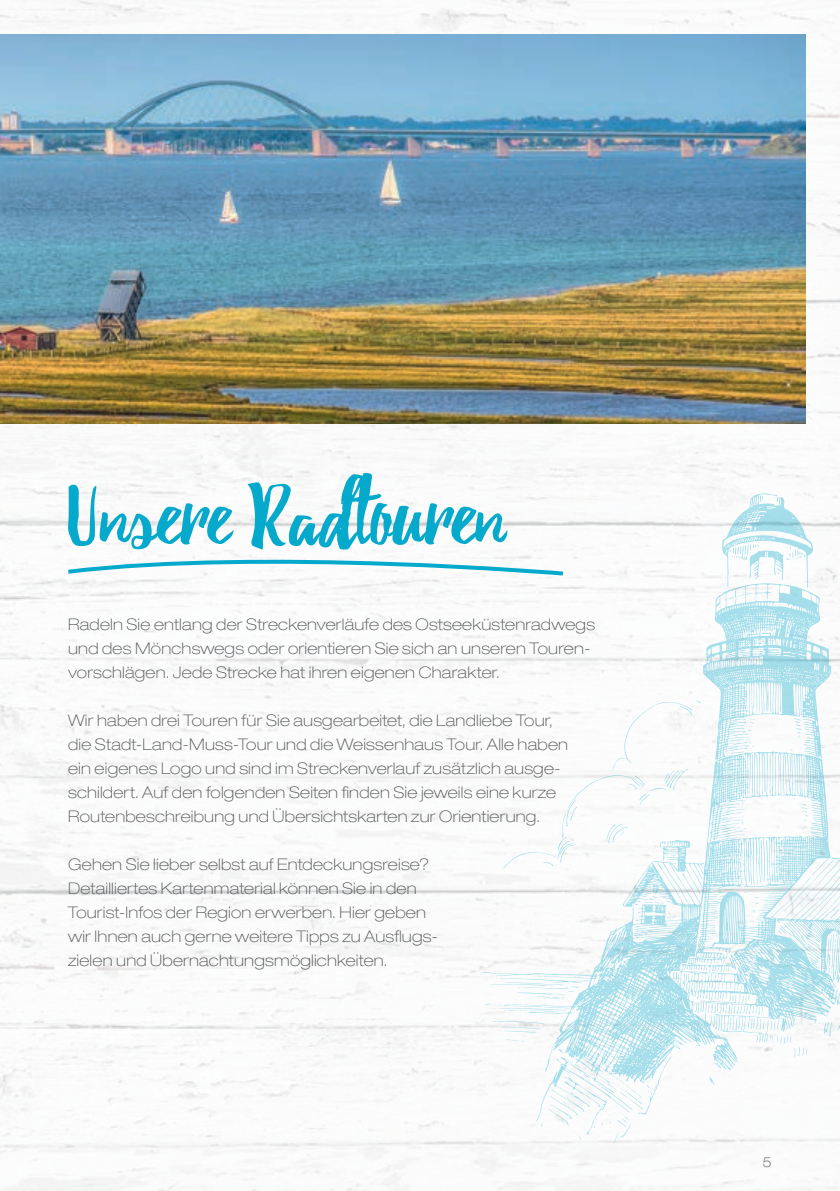
<style>
.page{position:relative;width:840px;height:1191px;background:#fff}
.page>*{position:absolute;margin:0;border:0;box-sizing:border-box;transform-origin:0 0}
.t1{font:90px "Beacon";color:#05a9cc}
.t2{font:100 expanded 16px/24px "Helvetica Neue LT Std";letter-spacing:.015em;color:#545557}
.t3{font:300 expanded 14px "Helvetica Neue LT Std";color:#6c6d70}
</style>
<div class="page">
<img style="left:0;top:0;width:839px;height:1191px">
<img style="left:0;top:34px;width:805px;height:389px">
<svg style="left:502px;top:493px;width:337px;height:346px"></svg>
<svg style="left:482px;top:839px;width:256px;height:304px"></svg>
<svg style="left:672px;top:751px;width:166px;height:306px"></svg>
<svg style="left:771px;top:830px;width:68px;height:203px"></svg>
<svg style="left:64px;top:548px;width:502px;height:29px"></svg>
<h1 class="t1" style="left:68px;top:461px;width:438px">Unsere Radtouren</h1>
<p class="t2" style="left:68px;top:612px;width:528px">Radeln Sie entlang der Streckenverläufe des Ostseeküstenradwegs und des Mönchswegs oder orientieren Sie sich an unseren Touren&shy;vorschlägen. Jede Strecke hat ihren eigenen Charakter.</p>
<p class="t2" style="left:68px;top:708px;width:501px">Wir haben drei Touren für Sie ausgearbeitet, die Landliebe Tour, die Stadt-Land-Muss-Tour und die Weissenhaus Tour. Alle haben ein eigenes Logo und sind im Streckenverlauf zusätzlich ausge&shy;schildert. Auf den folgenden Seiten finden Sie jeweils eine kurze Routenbeschreibung und Übersichtskarten zur Orientierung.</p>
<p class="t2" style="left:68px;top:852px;width:371px">Gehen Sie lieber selbst auf Entdeckungsreise?<br>Detailliertes Kartenmaterial können Sie in den Tourist-Infos der Region erwerben. Hier geben wir Ihnen auch gerne weitere Tipps zu Ausflugs&shy;zielen und Übernachtungsmöglichkeiten.</p>
<p class="t3" style="left:762px;top:1153px;width:11px">5</p>
</div>
